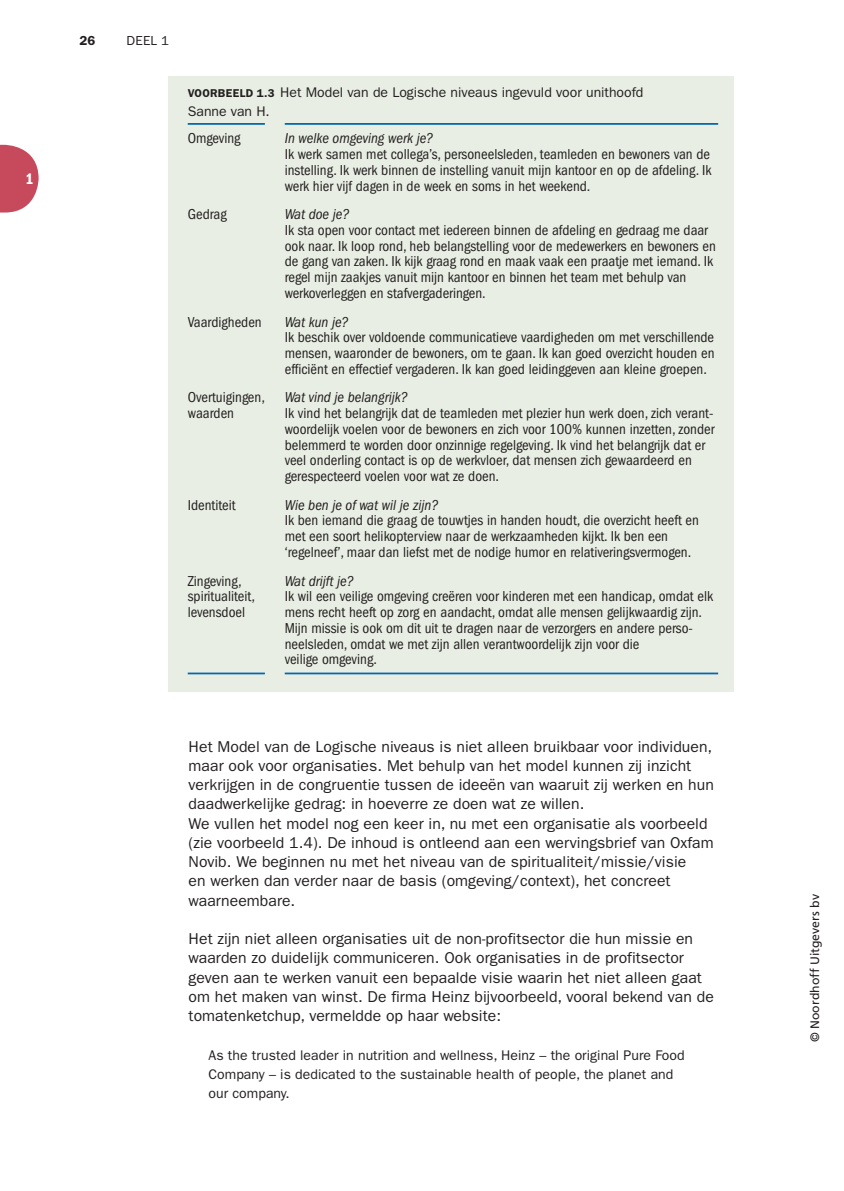
<style>
.page{position:relative;width:844px;height:1191px;background:#fff}
.page>*{position:absolute;margin:0;border:0;box-sizing:border-box;transform-origin:0 0}
.t1{font:15.75px/19.2px "ITC Franklin Gothic Std";letter-spacing:.005em;color:#231f20}
.t2{font:15.75px "ITC Franklin Gothic Std Dm Cd";color:#fff}
.t3{font:condensed 14.88px/15.8px "ITC Franklin Gothic Std";color:#231f20}
.t4{font:italic condensed 14.88px "ITC Franklin Gothic Std";color:#231f20}
.t5{font:14px/19.2px "ITC Franklin Gothic Std";letter-spacing:.005em;color:#231f20}
.t6{font:13.12px "ITC Franklin Gothic Std";color:#231f20}
.t7{font:600 13.12px "ITC Franklin Gothic Std";color:#231f20}
.t8{font:12.25px "Frutiger LT Std";color:#231f20}
.s1{font-weight:600;font-size:11.38px}
</style>
<div class="page">
<svg style="left:0;top:145px;width:39px;height:67px"></svg>
<div style="left:168px;top:77px;width:565px;height:615px;background:#e8eee3"></div>
<hr style="left:188px;top:123px;width:77px;height:2px;background:#0067b1">
<hr style="left:285px;top:123px;width:433px;height:2px;background:#0067b1">
<hr style="left:188px;top:672px;width:77px;height:2px;background:#0067b1">
<hr style="left:285px;top:672px;width:433px;height:2px;background:#0067b1">
<p class="t2" style="left:26px;top:172px;width:10px">1</p>
<p class="t7" style="left:79px;top:35px;width:17px">26</p>
<p class="t6" style="left:126px;top:35px;width:44px">DEEL 1</p>
<p class="t5" style="left:188px;top:83px;width:457px"><span class="s1">VOORBEELD 1.3</span> Het Model van de Logische niveaus ingevuld voor unithoofd<br>Sanne van H.</p>
<p class="t3" style="left:188px;top:131px;width:54px">Omgeving</p>
<p class="t4" style="left:285px;top:133px;width:150px">In welke omgeving werk je?</p>
<p class="t3" style="left:285px;top:147px;width:428px;text-align:justify">Ik werk samen met collega’s, personeelsleden, teamleden en bewoners van de instelling. Ik werk binnen de instelling vanuit mijn kantoor en op de afdeling. Ik werk hier vijf dagen in de week en soms in het weekend.</p>
<p class="t3" style="left:188px;top:207px;width:41px">Gedrag</p>
<p class="t4" style="left:285px;top:208px;width:66px">Wat doe je?</p>
<p class="t3" style="left:285px;top:223px;width:432px">Ik sta open voor contact met iedereen binnen de afdeling en gedraag me daar ook naar. Ik loop rond, heb belangstelling voor de medewerkers en bewoners en de gang van zaken. Ik kijk graag rond en maak vaak een praatje met iemand. Ik regel mijn zaakjes vanuit mijn kantoor en binnen het team met behulp van werkoverleggen en stafvergaderingen.</p>
<p class="t3" style="left:188px;top:314px;width:76px">Vaardigheden</p>
<p class="t4" style="left:285px;top:316px;width:65px">Wat kun je?</p>
<p class="t3" style="left:285px;top:330px;width:431px;text-align:justify">Ik beschik over voldoende communicatieve vaardigheden om met verschillende mensen, waaronder de bewoners, om te gaan. Ik kan goed overzicht houden en efficiënt en effectief vergaderen. Ik kan goed leidinggeven aan kleine groepen.</p>
<p class="t3" style="left:188px;top:390px;width:79px">Overtuigingen, waarden</p>
<p class="t4" style="left:285px;top:392px;width:124px">Wat vind je belangrijk?</p>
<p class="t3" style="left:285px;top:406px;width:431px">Ik vind het belangrijk dat de teamleden met plezier hun werk doen, zich verant&shy;woordelijk voelen voor de bewoners en zich voor 100% kunnen inzetten, zonder belemmerd te worden door onzinnige regelgeving. Ik vind het belangrijk dat er veel onderling contact is op de werkvloer, dat mensen zich gewaardeerd en gerespecteerd voelen voor wat ze doen.</p>
<p class="t3" style="left:188px;top:498px;width:49px">Identiteit</p>
<p class="t4" style="left:285px;top:499px;width:155px">Wie ben je of wat wil je zijn?</p>
<p class="t3" style="left:285px;top:513px;width:415px">Ik ben iemand die graag de touwtjes in handen houdt, die overzicht heeft en met een soort helikopterview naar de werkzaamheden kijkt. Ik ben een ‘regelneef’, maar dan liefst met de nodige humor en relativeringsvermogen.</p>
<p class="t3" style="left:188px;top:573px;width:69px">Zingeving, spiritualiteit, levensdoel</p>
<p class="t4" style="left:285px;top:575px;width:70px">Wat drijft je?</p>
<p class="t3" style="left:285px;top:589px;width:430px">Ik wil een veilige omgeving creëren voor kinderen met een handicap, omdat elk mens recht heeft op zorg en aandacht, omdat alle mensen gelijkwaardig zijn.<br>Mijn missie is ook om dit uit te dragen naar de verzorgers en andere perso&shy;neelsleden, omdat we met zijn allen verantwoordelijk zijn voor die<br>veilige omgeving.</p>
<p class="t1" style="left:189px;top:737px;width:526px">Het Model van de Logische niveaus is niet alleen bruikbaar voor individuen, maar ook voor organisaties. Met behulp van het model kunnen zij inzicht verkrijgen in de congruentie tussen de ideeën van waaruit zij werken en hun daadwerkelijke gedrag: in hoeverre ze doen wat ze willen.<br>We vullen het model nog een keer in, nu met een organisatie als voorbeeld (zie voorbeeld 1.4). De inhoud is ontleend aan een wervingsbrief van Oxfam Novib. We beginnen nu met het niveau van de spiritualiteit/missie/visie<br>en werken dan verder naar de basis (omgeving/context), het concreet waarneembare.</p>
<p class="t1" style="left:189px;top:930px;width:526px">Het zijn niet alleen organisaties uit de non-profitsector die hun missie en waarden zo duidelijk communiceren. Ook organisaties in de profitsector geven aan te werken vanuit een bepaalde visie waarin het niet alleen gaat om het maken van winst. De firma Heinz bijvoorbeeld, vooral bekend van de tomatenketchup, vermeldde op haar website:</p>
<p class="t5" style="left:208px;top:1046px;width:477px">As the trusted leader in nutrition and wellness, Heinz – the original Pure Food<br>Company – is dedicated to the sustainable health of people, the planet and our company.</p>
<p class="t8" style="left:809px;top:1042px;width:149px;rotate:-90deg">© Noordhoff Uitgevers bv</p>
</div>
